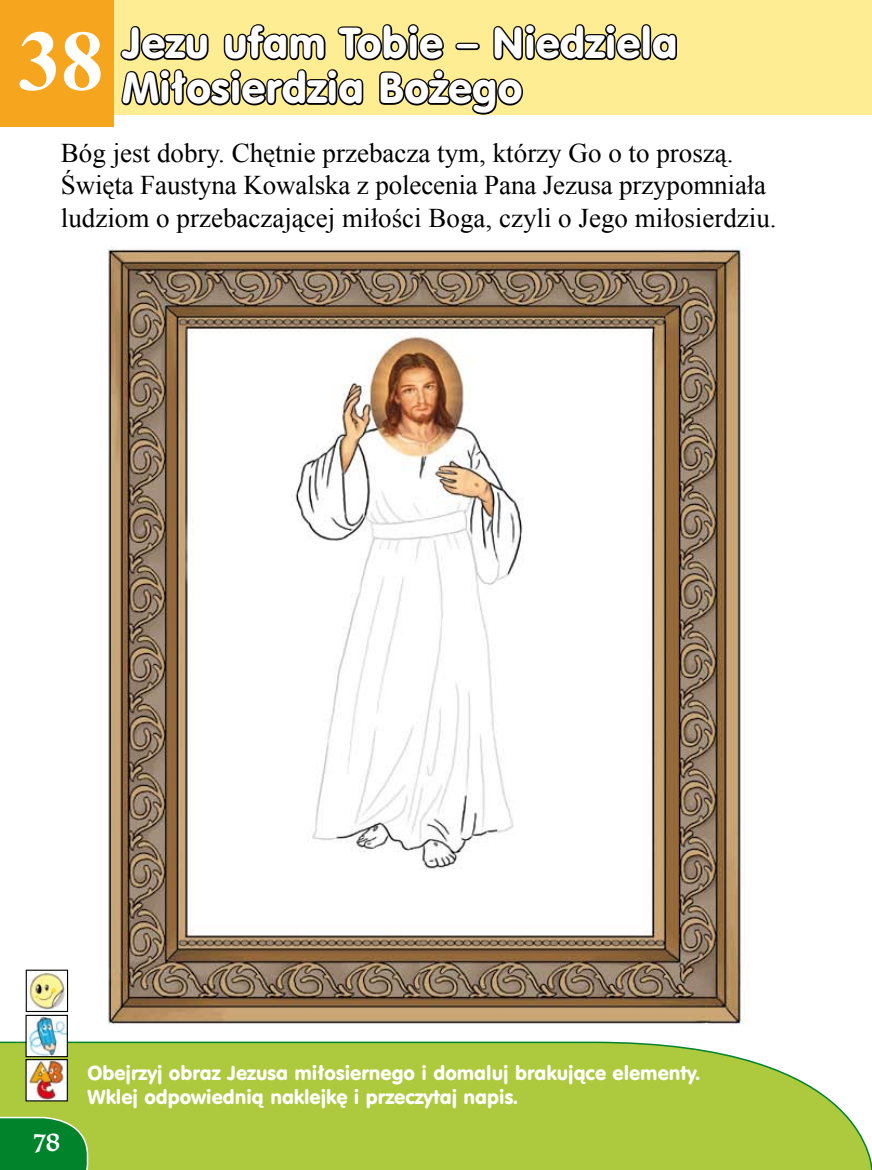
<style>
.page{position:relative;width:872px;height:1170px;background:#fff}
.page>*{position:absolute;margin:0;border:0;box-sizing:border-box;transform-origin:0 0}
.t1{font:700 85.5px "Times New Roman";color:#fff}
.t2{font:42px/45px "VAG Rounded PL";color:#fff}
.t3{font:27px/32.4px "Times New Roman";color:#000}
.t4{font:22.8px "EFN Salem";color:#fff}
.t5{font:19.5px/23.4px "VAG Rounded PL";color:#fff}
</style>
<div class="page">
<img style="left:25px;top:247px;width:720px;height:793px">
<svg style="left:0;top:1040px;width:872px;height:129px;background:#b1cc4d"></svg>
<div style="left:0;top:0;width:872px;height:115px;background:#ffed94"></div>
<div style="left:0;top:0;width:114px;height:127px;background:#f6a51f"></div>
<img style="left:28px;top:1016px;width:38px;height:39px">
<div style="left:26px;top:1014px;width:42px;height:43px;border:1px solid #000"></div>
<img style="left:28px;top:1060px;width:38px;height:39px">
<div style="left:26px;top:1058px;width:42px;height:43px;border:1px solid #000"></div>
<svg style="left:0;top:1115px;width:89px;height:54px;background:#1d8f34"></svg>
<svg style="left:120px;top:24px;width:557px;height:91px"></svg>
<img style="left:28px;top:971px;width:38px;height:38px">
<div style="left:26px;top:969px;width:42px;height:42px;border:1px solid #000"></div>
<h2 class="t2" style="left:122px;top:20px;width:557px">Jezu ufam Tobie – Niedziela<br>Miłosierdzia Bożego</h2>
<p class="t3" style="left:61px;top:136px;width:717px">Bóg jest dobry. Chętnie przebacza tym, którzy Go o to proszą.<br>Święta Faustyna Kowalska z polecenia Pana Jezusa przypomniała ludziom o przebaczającej miłości Boga, czyli o Jego miłosierdziu.</p>
<h1 class="t1" style="left:18px;top:2px;width:87px">38</h1>
<p class="t4" style="left:33px;top:1125px;width:28px">78</p>
<p class="t5" style="left:88px;top:1061px;width:614px">Obejrzyj obraz Jezusa miłosiernego i domaluj brakujące elementy.<br>Wklej odpowiednią naklejkę i przeczytaj napis.</p>
</div>
